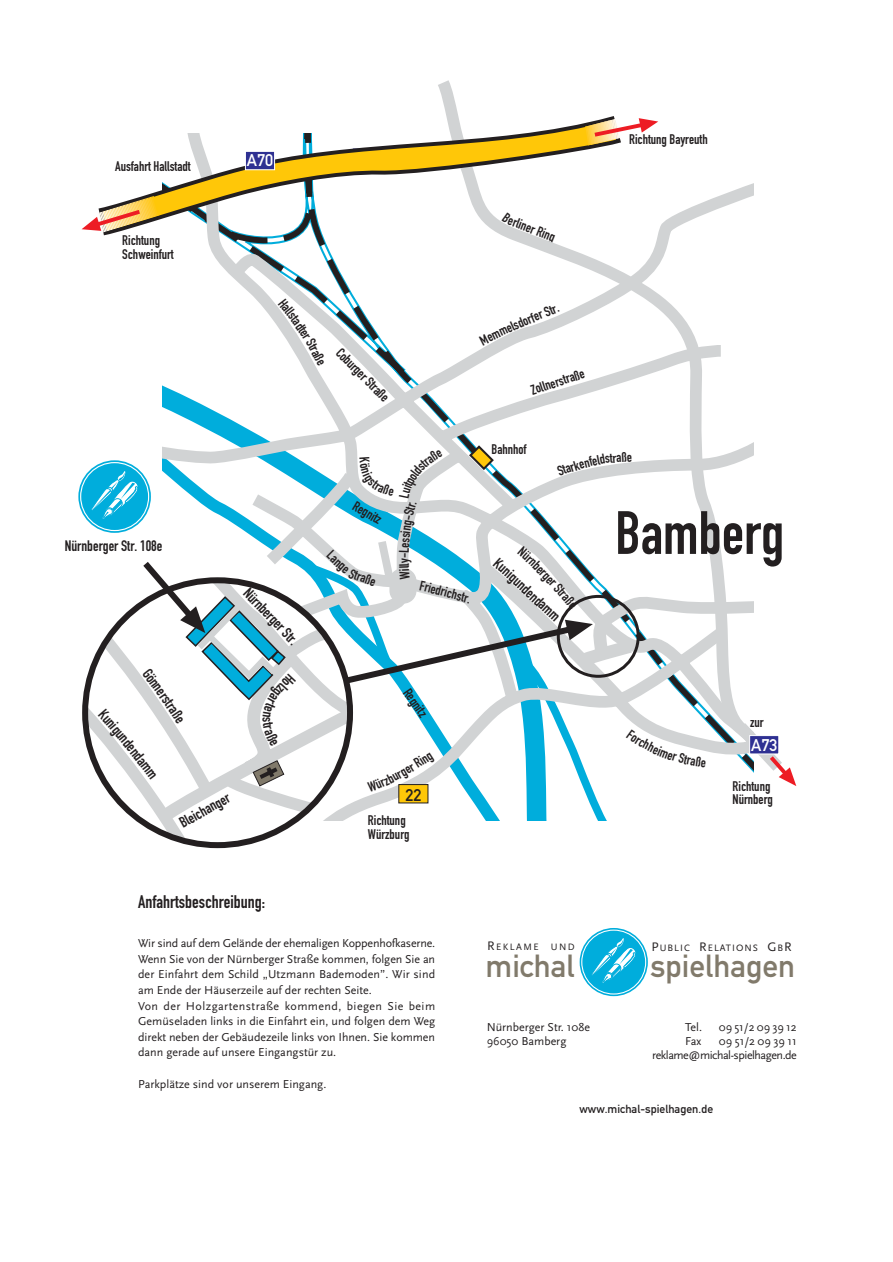
<style>
.page{position:relative;width:893px;height:1262px;background:#fff}
.page>*{position:absolute;margin:0;border:0;box-sizing:border-box;transform-origin:0 0}
.t1{font:60px "DIN Engschrift";color:#231f20}
.t2{font:31.5px "DIN Mittelschrift";color:#817a6b}
.t3{font:18px "DIN Engschrift";color:#231f20}
.t4{font:16.65px "DIN Mittelschrift";color:#fff}
.t5{font:16.65px "DIN Mittelschrift";color:#231f20}
.t6{font:15px "DIN Engschrift";color:#231f20}
.t7{font:13.8px/13.8px "DIN Engschrift";color:#231f20}
.t8{font:12px/15.6px "Scala Sans";color:#231f20}
.t9{font:12px/14.4px "Scala Sans";letter-spacing:-.04em;color:#231f20;text-align:right}
.t10{font:11.55px "DIN Mittelschrift";color:#231f20}
.t11{font:9.75px "Scala Sans";letter-spacing:.105em;color:#231f20}
.s1{font-size:12.9px}
</style>
<div class="page">
<svg style="left:581px;top:929px;width:65px;height:65px"></svg>
<svg style="left:162px;top:237px;width:562px;height:517px"></svg>
<svg style="left:724px;top:745px;width:72px;height:41px"></svg>
<div style="left:749px;top:735px;width:30px;height:19px;background:#2e3092;border:1px solid #fff"></div>
<svg style="left:427px;top:80px;width:330px;height:665px"></svg>
<svg style="left:103px;top:114px;width:520px;height:123px"></svg>
<svg style="left:82px;top:196px;width:78px;height:37px"></svg>
<svg style="left:585px;top:118px;width:73px;height:28px"></svg>
<svg style="left:157px;top:834px;width:121px;height:11px"></svg>
<div style="left:245px;top:151px;width:30px;height:19px;background:#2e3092;border:1px solid #fff"></div>
<svg style="left:501px;top:213px;width:16px;height:14px"></svg>
<svg style="left:479px;top:321px;width:36px;height:24px"></svg>
<svg style="left:278px;top:298px;width:46px;height:68px"></svg>
<svg style="left:80px;top:444px;width:625px;height:390px"></svg>
<p class="t7" style="left:115px;top:160px;width:77px">Ausfahrt Hallstadt</p>
<p class="t7" style="left:122px;top:235px;width:53px">Richtung<br>Schweinfurt</p>
<h3 class="t4" style="left:247px;top:154px;width:28px">A70</h3>
<p class="t6" style="left:65px;top:540px;width:99px">Nürnberger Str. 108e</p>
<p class="t6" style="left:250px;top:587px;width:73px;rotate:46deg">Nürnberger Str.</p>
<p class="t6" style="left:117px;top:721px;width:22px;rotate:50deg">igun</p>
<p class="t6" style="left:175px;top:701px;width:23px;rotate:56deg">raße</p>
<p class="t6" style="left:178px;top:818px;width:57px;rotate:-29deg">Bleichanger</p>
<p class="t7" style="left:342px;top:346px;width:70px;rotate:45deg">Coburger Straße</p>
<p class="t7" style="left:357px;top:499px;width:33px;rotate:31deg">Regnitz</p>
<p class="t7" style="left:398px;top:558px;width:7px;rotate:-90deg">-</p>
<p class="t7" style="left:510px;top:214px;width:21px;rotate:21deg">e lin</p>
<p class="t7" style="left:528px;top:221px;width:32px;rotate:22deg">er Ring</p>
<p class="t7" style="left:532px;top:312px;width:25px;rotate:-22deg">er Str</p>
<p class="t7" style="left:511px;top:320px;width:24px;rotate:-23deg">sdorf</p>
<p class="t7" style="left:529px;top:385px;width:57px;rotate:-18deg">Zollnerstraße</p>
<p class="t7" style="left:491px;top:444px;width:37px">Bahnhof</p>
<p class="t7" style="left:437px;top:584px;width:37px;rotate:15deg">drichstr.</p>
<p class="t6" style="left:499px;top:557px;width:40px;rotate:42deg">Kunigun</p>
<p class="t7" style="left:560px;top:582px;width:19px;rotate:48deg">Stra</p>
<p class="t6" style="left:528px;top:583px;width:48px;rotate:43deg">dendamm</p>
<p class="t7" style="left:411px;top:686px;width:33px;rotate:55deg">Regnitz</p>
<h3 class="t5" style="left:405px;top:788px;width:18px">22</h3>
<p class="t7" style="left:368px;top:814px;width:43px">Richtung<br>Würzburg</p>
<p class="t7" style="left:629px;top:134px;width:80px">Richtung Bayreuth</p>
<h1 class="t1" style="left:615px;top:511px;width:170px">Bamberg</h1>
<p class="t7" style="left:750px;top:717px;width:15px">zur</p>
<h3 class="t4" style="left:751px;top:738px;width:28px">A73</h3>
<p class="t7" style="left:732px;top:780px;width:42px">Richtung<br>Nürnberg</p>
<h3 class="t3" style="left:138px;top:895px;width:129px">Anfahrtsbeschreibung:</h3>
<p class="t8" style="left:138px;top:936px;width:298px">Wir sind auf dem Gelände der ehemaligen Koppenhofkaserne.<br>Wenn Sie von der Nürnberger Straße kommen, folgen Sie an der Einfahrt dem Schild „Utzmann Bademoden”. Wir sind am Ende der Häuserzeile auf der rechten Seite.<br>Von der Holzgartenstraße kommend, biegen Sie beim Gemüseladen links in die Einfahrt ein, und folgen dem Weg direkt neben der Gebäudezeile links von Ihnen. Sie kommen dann gerade auf unsere Eingangstür zu.</p>
<p class="t8" style="left:138px;top:1076px;width:190px">Parkplätze sind vor unserem Eingang.</p>
<p class="t11" style="left:487px;top:943px;width:53px"><span class="s1">R</span>EKLAME</p>
<p class="t11" style="left:550px;top:943px;width:25px">UND</p>
<p class="t11" style="left:651px;top:943px;width:142px"><span class="s1">P</span>UBLIC <span class="s1">R</span>ELATIONS <span class="s1">G</span>B<span class="s1">R</span></p>
<h2 class="t2" style="left:485px;top:954px;width:91px">michal</h2>
<h2 class="t2" style="left:650px;top:954px;width:146px">spielhagen</h2>
<p class="t8" style="left:486px;top:1020px;width:105px;line-height:14.4px">Nürnberger Str. 108e<br>96050 Bamberg</p>
<p class="t8" style="left:685px;top:1019px;width:18px">Tel.</p>
<p class="t8" style="left:719px;top:1019px;width:79px">09 51/2 09 39 12</p>
<p class="t9" style="left:652px;top:1034px;width:146px">09 51/2 09 39 11 reklame@michal-spielhagen.de</p>
<p class="t8" style="left:685px;top:1034px;width:17px">Fax</p>
<p class="t10" style="left:579px;top:1104px;width:135px">www.michal-spielhagen.de</p>
</div>
